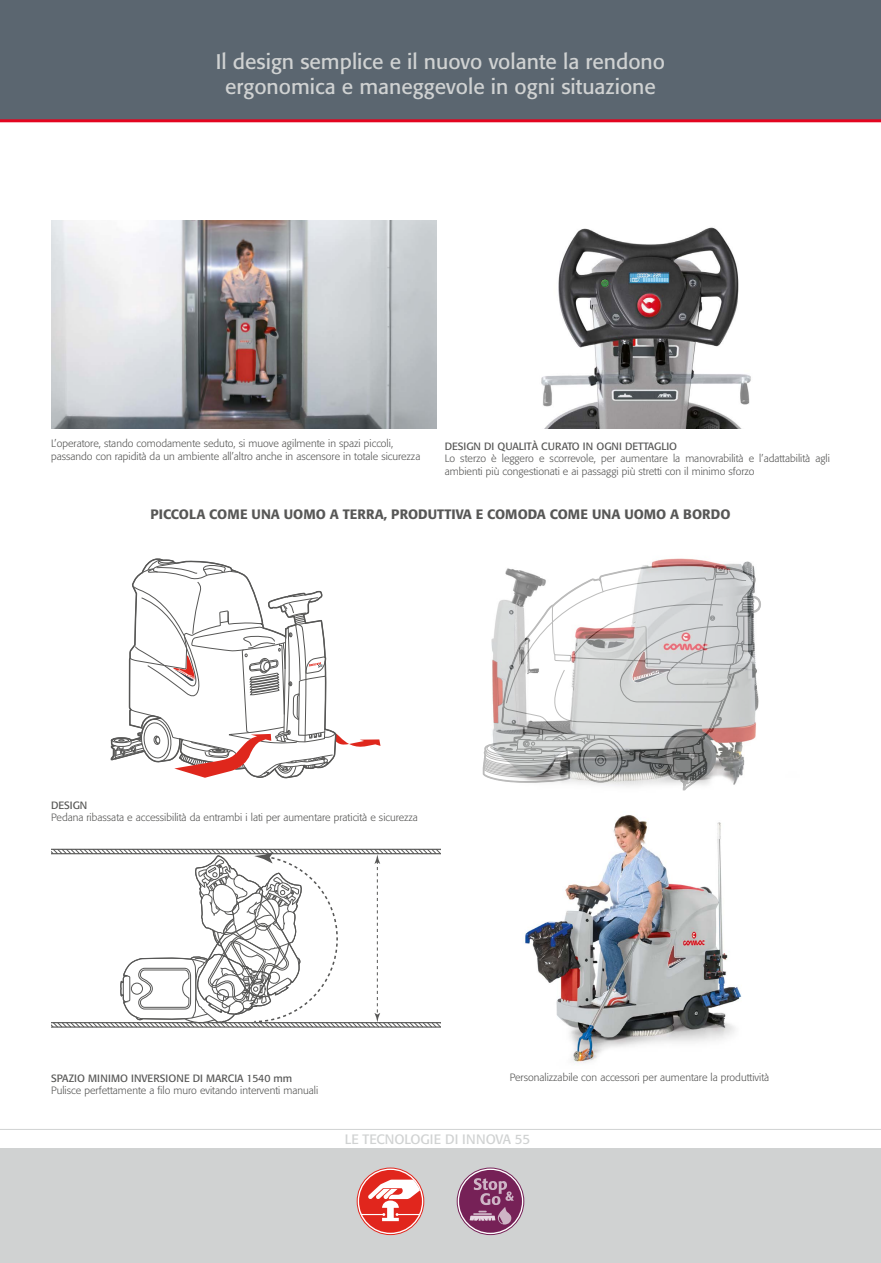
<style>
.page{position:relative;width:881px;height:1263px;background:#fff}
.page>*{position:absolute;margin:0;border:0;box-sizing:border-box;transform-origin:0 0}
.t1{font:21px/25.2px "Formata";color:#d0d2d2;text-align:center}
.t2{font:500 13.5px "Formata";color:#575756}
.t3{font:13.5px "Formata";color:#d0d2d2}
.t4{font:300 10.5px/12.6px "Formata";color:#575756}
.t5{font:10.5px "Formata";color:#575756}
</style>
<div class="page">
<svg style="left:110px;top:558px;width:270px;height:221px"></svg>
<img style="left:482px;top:558px;width:279px;height:233px">
<img style="left:51px;top:220px;width:385px;height:209px">
<div style="left:0;top:1148px;width:880px;height:115px;background:#d0d2d2"></div>
<svg style="left:457px;top:1168px;width:66px;height:66px"></svg>
<div style="left:456px;top:1167px;width:68px;height:68px;border:1px solid #762157;border-radius:50%"></div>
<div style="left:459px;top:1170px;width:62px;height:63px;background:#762157;border-radius:50%"></div>
<svg style="left:469px;top:1178px;width:44px;height:46px"></svg>
<svg style="left:357px;top:1168px;width:66px;height:66px"></svg>
<div style="left:356px;top:1167px;width:68px;height:68px;border:1px solid #e1261d;border-radius:50%"></div>
<div style="left:359px;top:1170px;width:63px;height:63px;background:#e1261d;border-radius:50%"></div>
<svg style="left:360px;top:1179px;width:60px;height:42px"></svg>
<img style="left:541px;top:227px;width:210px;height:202px">
<img style="left:525px;top:814px;width:217px;height:251px">
<hr style="left:51px;top:1026px;width:389px;height:2px;background:#575756">
<svg style="left:51px;top:849px;width:390px;height:178px"></svg>
<hr style="left:0;top:1129px;width:880px;height:1px;background:#d0d2d2">
<div style="left:0;top:0;width:880px;height:121px;background:#5b6670"></div>
<hr style="left:0;top:119px;width:880px;height:3px;background:#e30520">
<h1 class="t1" style="left:216px;top:49px;width:450px">Il design semplice e il nuovo volante la rendono ergonomica e maneggevole in ogni situazione</h1>
<p class="t4" style="left:51px;top:437px;width:370px">L’operatore, stando comodamente seduto, si muove agilmente in spazi piccoli, passando con rapidità da un ambiente all’altro anche in ascensore in totale sicurezza</p>
<p class="t5" style="left:444px;top:440px;width:234px">DESIGN DI QUALITÀ CURATO IN OGNI DETTAGLIO</p>
<p class="t4" style="left:444px;top:452px;width:386px">Lo sterzo è leggero e scorrevole, per aumentare la manovrabilità e l’adattabilità agli ambienti più congestionati e ai passaggi più stretti con il minimo sforzo</p>
<p class="t2" style="left:150px;top:506px;width:581px">PICCOLA COME UNA UOMO A TERRA, PRODUTTIVA E COMODA COME UNA UOMO A BORDO</p>
<p class="t5" style="left:51px;top:799px;width:38px">DESIGN</p>
<p class="t4" style="left:51px;top:811px;width:368px">Pedana ribassata e accessibilità da entrambi i lati per aumentare praticità e sicurezza</p>
<p class="t5" style="left:51px;top:1071px;width:243px">SPAZIO MINIMO INVERSIONE DI MARCIA 1540 mm</p>
<p class="t4" style="left:51px;top:1084px;width:268px">Pulisce perfettamente a filo muro evitando interventi manuali</p>
<p class="t4" style="left:509px;top:1071px;width:261px">Personalizzabile con accessori per aumentare la produttività</p>
<p class="t3" style="left:345px;top:1130px;width:187px">LE TECNOLOGIE DI INNOVA 55</p>
</div>
